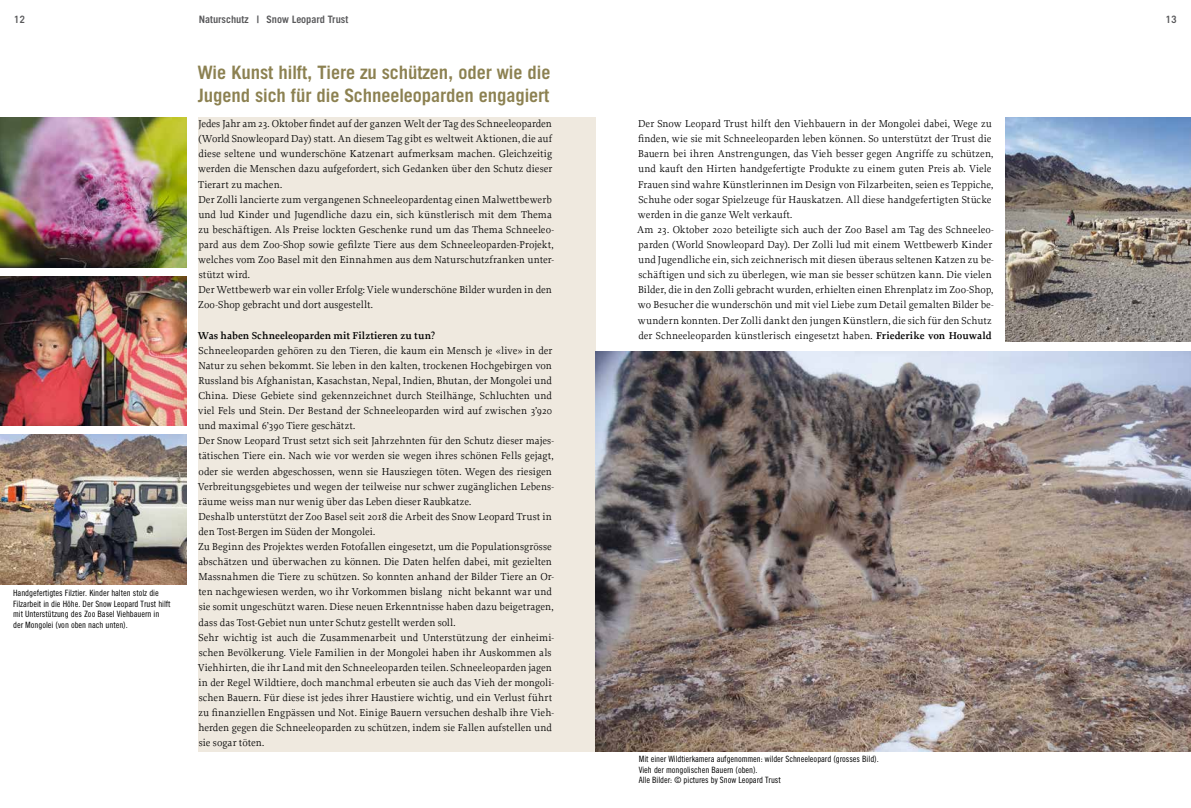
<style>
.page{position:relative;width:1191px;height:808px;background:#fff}
.page>*{position:absolute;margin:0;border:0;box-sizing:border-box;transform-origin:0 0}
.t1{font:700 19px/23px "Zoo Grotesk";letter-spacing:-.005em;color:#8c8151}
.t2{font:10.5px/15.1px "Proforma";letter-spacing:.005em;color:#000}
.t3{font:600 10.5px "Proforma";letter-spacing:.005em;color:#000}
.t4{font:700 10.5px "Zoo Grotesk";color:#58585a}
.t5{font:9px/10.8px "Zoo Grotesk";letter-spacing:-.005em;color:#000}
.s1{font-weight:600}
</style>
<div class="page">
<div style="left:198px;top:117px;width:397px;height:634px;background:#efe9df"></div>
<img style="left:0;top:435px;width:186px;height:149px">
<img style="left:0;top:276px;width:186px;height:150px">
<img style="left:0;top:118px;width:186px;height:150px">
<img style="left:595px;top:351px;width:596px;height:400px">
<img style="left:1005px;top:118px;width:186px;height:224px">
<p class="t4" style="left:14px;top:13px;width:13px">12</p>
<p class="t4" style="left:1165px;top:13px;width:13px">13</p>
<p class="t4" style="left:199px;top:13px;width:151px">Naturschutz | Snow Leopard Trust</p>
<p class="t5" style="left:13px;top:587px;width:159px">Handgefertigtes Filztier. Kinder halten stolz die Filzarbeit in die Höhe. Der Snow Leopard Trust hilft mit Unterstützung des Zoo Basel Viehbauern in der Mongolei (von oben nach unten).</p>
<h1 class="t1" style="left:198px;top:60px;width:354px">Wie Kunst hilft, Tiere zu schützen, oder wie die<br>Jugend sich für die Schneeleoparden engagiert</h1>
<p class="t2" style="left:198px;top:116px;width:357px">Jedes Jahr am 23. Oktober findet auf der ganzen Welt der Tag des Schneeleoparden (World Snowleopard Day) statt. An diesem Tag gibt es weltweit Aktionen, die auf diese seltene und wunderschöne Katzenart aufmerksam machen. Gleichzeitig werden die Menschen dazu aufgefordert, sich Gedanken über den Schutz dieser Tierart zu machen.<br>Der Zolli lancierte zum vergangenen Schneeleopardentag einen Malwettbewerb und lud Kinder und Jugendliche dazu ein, sich künstlerisch mit dem Thema zu beschäftigen. Als Preise lockten Geschenke rund um das Thema Schneeleo&shy;pard aus dem Zoo-Shop sowie gefilzte Tiere aus dem Schneeleoparden-Projekt, welches vom Zoo Basel mit den Einnahmen aus dem Naturschutzfranken unter&shy;stützt wird.<br>Der Wettbewerb war ein voller Erfolg: Viele wunderschöne Bilder wurden in den Zoo-Shop gebracht und dort ausgestellt.</p>
<p class="t3" style="left:198px;top:329px;width:239px">Was haben Schneeleoparden mit Filztieren zu tun?</p>
<p class="t2" style="left:198px;top:343px;width:358px">Schneeleoparden gehören zu den Tieren, die kaum ein Mensch je «live» in der Natur zu sehen bekommt. Sie leben in den kalten, trockenen Hochgebirgen von Russland bis Afghanistan, Kasachstan, Nepal, Indien, Bhutan, der Mongolei und China. Diese Gebiete sind gekennzeichnet durch Steilhänge, Schluchten und viel Fels und Stein. Der Bestand der Schneeleoparden wird auf zwischen 3’920 und maximal 6’390 Tiere geschätzt.<br>Der Snow Leopard Trust setzt sich seit Jahrzehnten für den Schutz dieser majes&shy;tätischen Tiere ein. Nach wie vor werden sie wegen ihres schönen Fells gejagt, oder sie werden abgeschossen, wenn sie Hausziegen töten. Wegen des riesigen Verbreitungsgebietes und wegen der teilweise nur schwer zugänglichen Lebens&shy;räume weiss man nur wenig über das Leben dieser Raubkatze.<br>Deshalb unterstützt der Zoo Basel seit 2018 die Arbeit des Snow Leopard Trust in den Tost-Bergen im Süden der Mongolei.<br>Zu Beginn des Projektes werden Fotofallen eingesetzt, um die Populationsgrösse abschätzen und überwachen zu können. Die Daten helfen dabei, mit gezielten Massnahmen die Tiere zu schützen. So konnten anhand der Bilder Tiere an Or&shy;ten nachgewiesen werden, wo ihr Vorkommen bislang nicht bekannt war und sie somit ungeschützt waren. Diese neuen Erkenntnisse haben dazu beigetragen, dass das Tost-Gebiet nun unter Schutz gestellt werden soll.<br>Sehr wichtig ist auch die Zusammenarbeit und Unterstützung der einheimi&shy;schen Bevölkerung. Viele Familien in der Mongolei haben ihr Auskommen als Viehhirten, die ihr Land mit den Schneeleoparden teilen. Schneeleoparden jagen in der Regel Wildtiere, doch manchmal erbeuten sie auch das Vieh der mongoli&shy;schen Bauern. Für diese ist jedes ihrer Haustiere wichtig, und ein Verlust führt zu finanziellen Engpässen und Not. Einige Bauern versuchen deshalb ihre Vieh&shy;herden gegen die Schneeleoparden zu schützen, indem sie Fallen aufstellen und sie sogar töten.</p>
<p class="t2" style="left:637px;top:116px;width:358px">Der Snow Leopard Trust hilft den Viehbauern in der Mongolei dabei, Wege zu finden, wie sie mit Schneeleoparden leben können. So unterstützt der Trust die Bauern bei ihren Anstrengungen, das Vieh besser gegen Angriffe zu schützen, und kauft den Hirten handgefertigte Produkte zu einem guten Preis ab. Viele Frauen sind wahre Künstlerinnen im Design von Filzarbeiten, seien es Teppiche, Schuhe oder sogar Spielzeuge für Hauskatzen. All diese handgefertigten Stücke werden in die ganze Welt verkauft.<br>Am 23. Oktober 2020 beteiligte sich auch der Zoo Basel am Tag des Schneeleo&shy;parden (World Snowleopard Day). Der Zolli lud mit einem Wettbewerb Kinder und Jugendliche ein, sich zeichnerisch mit diesen überaus seltenen Katzen zu be&shy;schäftigen und sich zu überlegen, wie man sie besser schützen kann. Die vielen Bilder, die in den Zolli gebracht wurden, erhielten einen Ehrenplatz im Zoo-Shop, wo Besucher die wunderschön und mit viel Liebe zum Detail gemalten Bilder be&shy;wundern konnten. Der Zolli dankt den jungen Künstlern, die sich für den Schutz der Schneeleoparden künstlerisch eingesetzt haben. <span class="s1">Friederike von Houwald</span></p>
<p class="t5" style="left:638px;top:753px;width:241px">Mit einer Wildtierkamera aufgenommen: wilder Schneeleopard (grosses Bild).<br>Vieh der mongolischen Bauern (oben).<br>Alle Bilder: © pictures by Snow Leopard Trust</p>
</div>
